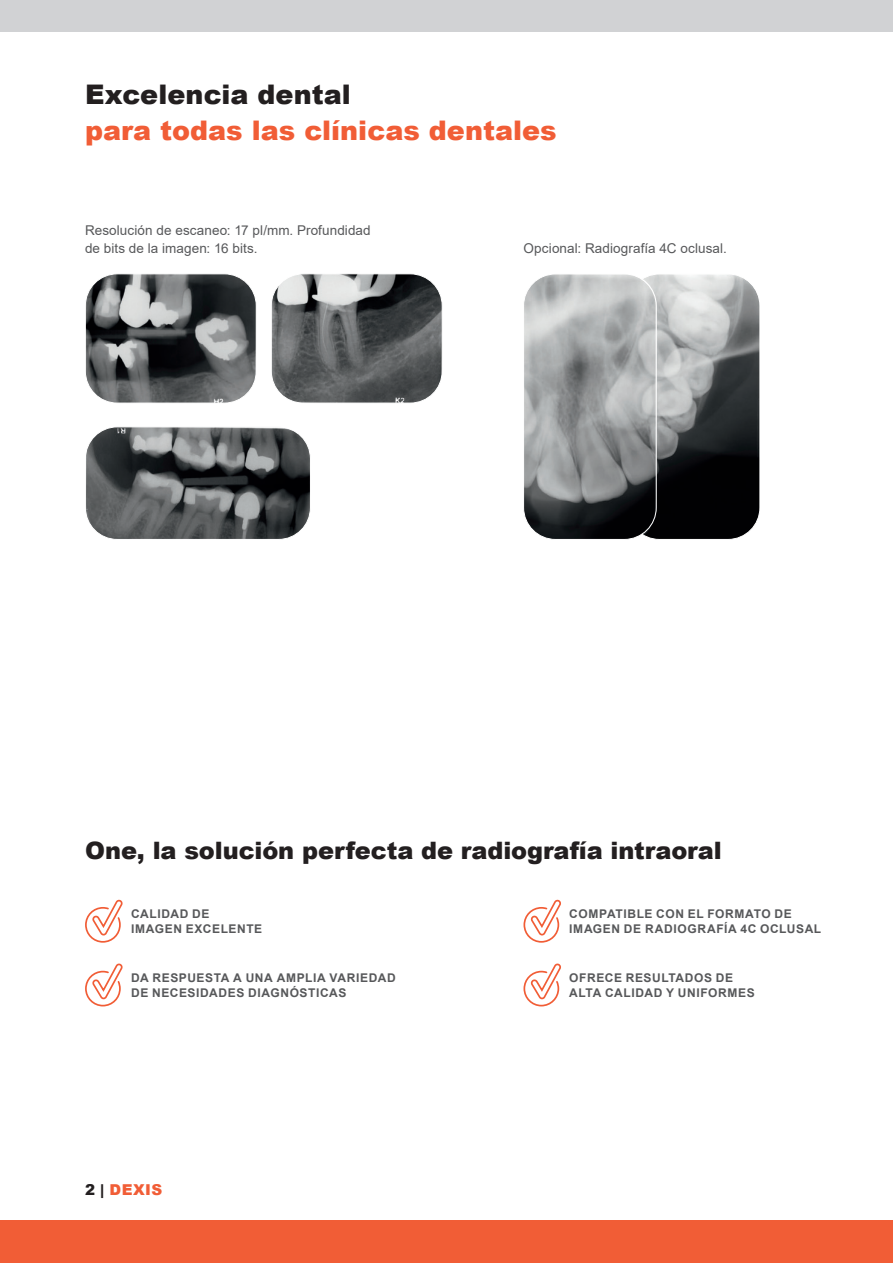
<style>
.page{position:relative;width:893px;height:1263px;background:#fff}
.page>*{position:absolute;margin:0;border:0;box-sizing:border-box;transform-origin:0 0}
.t1{font:900 27px "Arial";color:#f15d36}
.t2{font:900 27px "Arial";color:#231f20}
.t3{font:900 24px "Arial";letter-spacing:-.005em;color:#231f20}
.t4{font:900 15px "Arial";letter-spacing:.035em;color:#f15d36}
.t5{font:13.5px/18px "Arial";letter-spacing:.005em;color:#57585a}
.t6{font:700 12px/15px "Arial";letter-spacing:.05em;color:#57585a}
.s1{color:#231f20}
</style>
<div class="page">
<img style="left:656px;top:276px;width:102px;height:262px">
<div style="left:627px;top:274px;width:133px;height:266px;border:1px solid #fff;border-radius:32px"></div>
<img style="left:87px;top:427px;width:222px;height:111px">
<div style="left:85px;top:427px;width:226px;height:113px;border:1px solid #fff;border-radius:32px"></div>
<img style="left:87px;top:274px;width:168px;height:127px">
<div style="left:85px;top:274px;width:172px;height:129px;border:1px solid #fff;border-radius:32px"></div>
<img style="left:273px;top:274px;width:169px;height:127px">
<div style="left:271px;top:274px;width:171px;height:129px;border:1px solid #fff;border-radius:32px"></div>
<img style="left:525px;top:274px;width:131px;height:265px">
<div style="left:523px;top:274px;width:134px;height:266px;border:1px solid #fff;border-radius:32px"></div>
<svg style="left:85px;top:899px;width:38px;height:44px"></svg>
<svg style="left:85px;top:963px;width:38px;height:44px"></svg>
<svg style="left:523px;top:899px;width:38px;height:44px"></svg>
<svg style="left:523px;top:963px;width:38px;height:44px"></svg>
<div style="left:0;top:0;width:893px;height:32px;background:#d1d2d4"></div>
<div style="left:0;top:1221px;width:893px;height:42px;background:#f15d36"></div>
<h1 class="t2" style="left:85px;top:85px;width:267px">Excelencia dental</h1>
<h1 class="t1" style="left:85px;top:121px;width:473px">para todas las clínicas dentales</h1>
<p class="t5" style="left:85px;top:222px;width:287px">Resolución de escaneo: 17 pl/mm. Profundidad de bits de la imagen: 16 bits.</p>
<p class="t5" style="left:523px;top:240px;width:205px">Opcional: Radiografía 4C oclusal.</p>
<h2 class="t3" style="left:85px;top:842px;width:638px">One, la solución perfecta de radiografía intraoral</h2>
<p class="t6" style="left:131px;top:907px;width:133px">CALIDAD DE<br>IMAGEN EXCELENTE</p>
<p class="t6" style="left:131px;top:971px;width:266px">DA RESPUESTA A UNA AMPLIA VARIEDAD<br>DE NECESIDADES DIAGNÓSTICAS</p>
<p class="t4" style="left:85px;top:1184px;width:79px"><span class="s1">2 |</span> DEXIS</p>
<p class="t6" style="left:569px;top:907px;width:254px">COMPATIBLE CON EL FORMATO DE<br>IMAGEN DE RADIOGRAFÍA 4C OCLUSAL</p>
<p class="t6" style="left:569px;top:971px;width:187px">OFRECE RESULTADOS DE<br>ALTA CALIDAD Y UNIFORMES</p>
</div>
